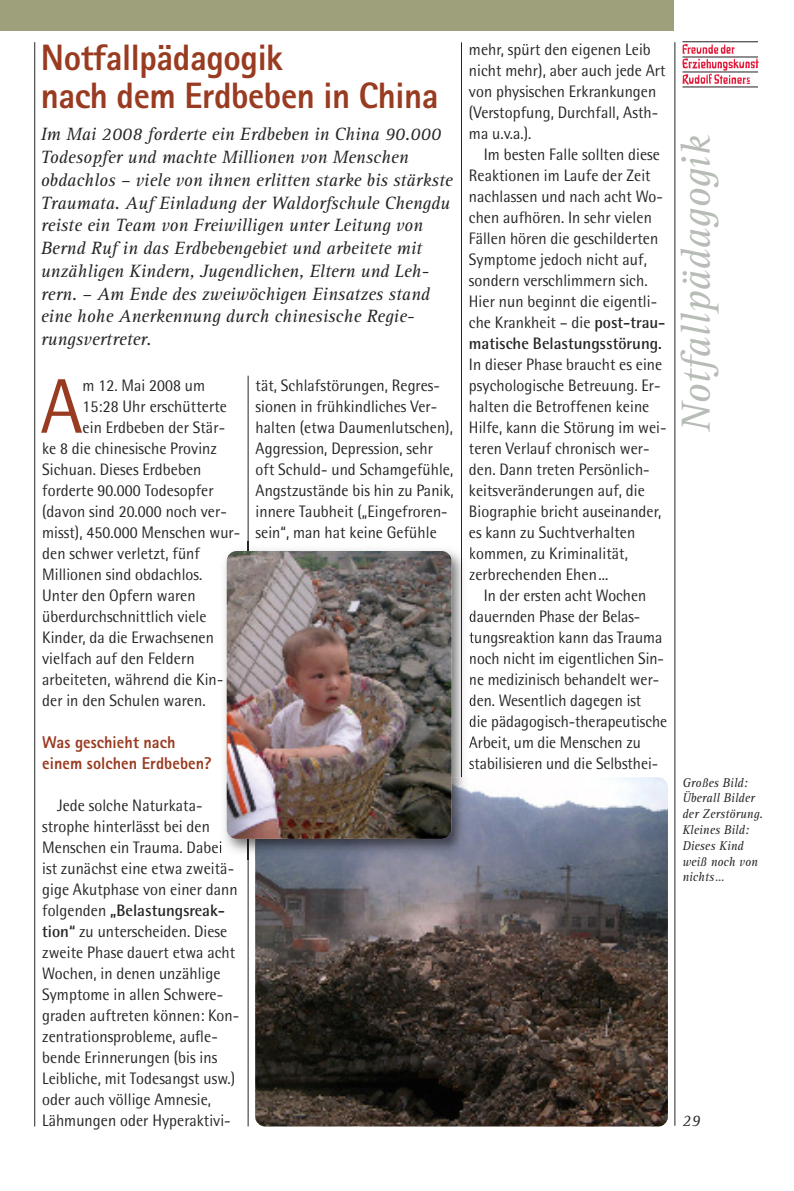
<style>
.page{position:relative;width:794px;height:1191px;background:#fff}
.page>*{position:absolute;margin:0;border:0;box-sizing:border-box;transform-origin:0 0}
.t1{font:77.52px "Agfa Rotis Semisans";color:#993b21;scale:.95 1}
.t2{font:italic 42px "Agfa Rotis Serif";color:#b7bdb6}
.t3{font:800 36.75px/38.5px "Agfa Rotis Sans Serif";letter-spacing:-.01em;color:#993b21;scale:.95 1}
.t4{font:italic 18.38px/22.8px "Agfa Rotis Serif";color:#272627}
.t5{font:800 17.15px/21px "Agfa Rotis Sans Serif";letter-spacing:.005em;color:#993b21;scale:.95 1}
.t6{font:16.62px/21px "Agfa Rotis Semisans";letter-spacing:.005em;color:#272627;scale:.95 1}
.t7{font:16.62px/21px "Agfa Rotis Semisans";letter-spacing:.005em;color:#272627;scale:.94 1}
.t8{font:italic 16.62px "Agfa Rotis Serif";color:#272627;scale:.95 1}
.t9{font:italic 13.12px/15.8px "Agfa Rotis Serif";letter-spacing:.005em;color:#272627;scale:.95 1}
.s1{font-weight:700}
</style>
<div class="page">
<svg style="left:682px;top:44px;width:77px;height:40px"></svg>
<hr style="left:682px;top:42px;width:76px;height:1px;background:#231f20">
<hr style="left:682px;top:57px;width:76px;height:1px;background:#231f20">
<hr style="left:682px;top:72px;width:76px;height:1px;background:#231f20">
<hr style="left:682px;top:87px;width:76px;height:1px;background:#231f20">
<hr style="left:34px;top:42px;width:1px;height:1084px;background:#272627">
<hr style="left:248px;top:376px;width:1px;height:750px;background:#272627">
<hr style="left:461px;top:42px;width:1px;height:1084px;background:#272627">
<hr style="left:674px;top:42px;width:1px;height:1083px;background:#272627">
<div style="left:0;top:0;width:674px;height:31px;background:#9da07a"></div>
<img style="left:255px;top:777px;width:413px;height:349px;border-radius:10px">
<img style="left:462px;top:566px;width:1px;height:211px">
<img style="left:217px;top:541px;width:244px;height:319px">
<svg style="left:470px;top:547px;width:2px;height:12px"></svg>
<svg style="left:469px;top:571px;width:3px;height:9px"></svg>
<svg style="left:469px;top:613px;width:3px;height:9px"></svg>
<svg style="left:469px;top:632px;width:3px;height:11px"></svg>
<svg style="left:470px;top:655px;width:2px;height:9px"></svg>
<svg style="left:470px;top:676px;width:2px;height:9px"></svg>
<svg style="left:469px;top:697px;width:3px;height:9px"></svg>
<svg style="left:469px;top:718px;width:3px;height:9px"></svg>
<svg style="left:469px;top:739px;width:3px;height:9px"></svg>
<svg style="left:469px;top:760px;width:3px;height:9px"></svg>
<img style="left:248px;top:541px;width:1px;height:319px">
<img style="left:255px;top:777px;width:217px;height:83px">
<img style="left:227px;top:551px;width:224px;height:288px;border-radius:10px">
<h3 class="t3" style="left:41px;top:42px;width:420px">Notfallpädagogik<br>nach dem Erdbeben in China</h3>
<p class="t4" style="left:41px;top:125px;width:413px">Im Mai 2008 forderte ein Erdbeben in China 90.000<br>Todesopfer und machte Millionen von Menschen obdachlos – viele von ihnen erlitten starke bis stärkste Traumata. Auf Einladung der Waldorfschule Chengdu reiste ein Team von Freiwilligen unter Leitung von Bernd Ruf in das Erdbebengebiet und arbeitete mit unzähligen Kindern, Jugendlichen, Eltern und Leh&shy;rern. – Am Ende des zweiwöchigen Einsatzes stand eine hohe Anerkennung durch chinesische Regie&shy;rungsvertreter.</p>
<h1 class="t1" style="left:40px;top:379px;width:46px">A</h1>
<p class="t6" style="left:83px;top:376px;width:130px">m 12. Mai 2008 um</p>
<p class="t6" style="left:83px;top:397px;width:153px">15:28 Uhr erschütterte</p>
<p class="t6" style="left:83px;top:418px;width:151px">ein Erdbeben der Stär-</p>
<p class="t6" style="left:42px;top:439px;width:185px">ke 8 die chinesische Provinz</p>
<p class="t6" style="left:42px;top:460px;width:169px">Sichuan. Dieses Erdbeben</p>
<p class="t6" style="left:42px;top:481px;width:182px">forderte 90.000 Todesopfer</p>
<p class="t6" style="left:42px;top:502px;width:196px">(davon sind 20.000 noch ver-</p>
<p class="t6" style="left:42px;top:523px;width:210px">misst), 450.000 Menschen wur-</p>
<p class="t6" style="left:42px;top:544px;width:168px">den schwer verletzt, fünf</p>
<p class="t6" style="left:42px;top:565px;width:170px">Millionen sind obdachlos.</p>
<p class="t6" style="left:42px;top:586px;width:163px">Unter den Opfern waren</p>
<p class="t6" style="left:42px;top:607px;width:174px">überdurchschnittlich viele</p>
<p class="t6" style="left:42px;top:628px;width:182px">Kinder, da die Erwachsenen</p>
<p class="t6" style="left:42px;top:649px;width:162px">vielfach auf den Feldern</p>
<p class="t6" style="left:42px;top:670px;width:192px">arbeiteten, während die Kin-</p>
<p class="t6" style="left:42px;top:691px;width:173px">der in den Schulen waren.</p>
<p class="t5" style="left:42px;top:733px;width:180px">Was geschieht nach einem solchen Erdbeben?</p>
<p class="t6" style="left:42px;top:796px;width:209px;text-indent:15px">Jede solche Naturkata&shy;strophe hinterlässt bei den<br>Menschen ein Trauma. Dabei ist zunächst eine etwa zweitä&shy;gige Akutphase von einer dann folgenden <span class="s1">„Belastungsreak&shy;tion“</span> zu unterscheiden. Diese zweite Phase dauert etwa acht<br>Wochen, in denen unzählige<br>Symptome in allen Schwere&shy;graden auftreten können: Kon&shy;zentrationsprobleme, aufle&shy;bende Erinnerungen (bis ins<br>Leibliche, mit Todesangst usw.) oder auch völlige Amnesie,<br>Lähmungen oder Hyperaktivi-</p>
<p class="t6" style="left:255px;top:376px;width:210px">tät, Schlafstörungen, Regres&shy;sionen in frühkindliches Ver&shy;halten (etwa Daumenlutschen),<br>Aggression, Depression, sehr oft Schuld- und Schamgefühle,<br>Angstzustände bis hin zu Panik, innere Taubheit („Eingefroren&shy;sein“, man hat keine Gefühle</p>
<p class="t6" style="left:469px;top:40px;width:209px">mehr, spürt den eigenen Leib nicht mehr), aber auch jede Art von physischen Erkrankungen (Verstopfung, Durchfall, Asth&shy;ma u.v.a.).</p>
<p class="t6" style="left:469px;top:145px;width:208px;text-indent:15px">Im besten Falle sollten diese<br>Reaktionen im Laufe der Zeit nachlassen und nach acht Wo&shy;chen aufhören. In sehr vielen<br>Fällen hören die geschilderten<br>Symptome jedoch nicht auf, sondern verschlimmern sich.<br>Hier nun beginnt die eigentli&shy;che Krankheit – die <span class="s1">post-trau&shy;matische Belastungsstörung.</span></p>
<p class="t6" style="left:469px;top:355px;width:210px">In dieser Phase braucht es eine psychologische Betreuung. Er&shy;halten die Betroffenen keine<br>Hilfe, kann die Störung im wei&shy;teren Verlauf chronisch wer&shy;den. Dann treten Persönlich&shy;keitsveränderungen auf, die<br>Biographie bricht auseinander, es kann zu Suchtverhalten kommen, zu Kriminalität, zerbrechenden Ehen...</p>
<p class="t7" style="left:469px;top:586px;width:212px;text-indent:15px">In der ersten acht Wochen dauernden Phase der Belas&shy;tungsreaktion kann das Trauma noch nicht im eigentlichen Sin&shy;ne medizinisch behandelt wer&shy;den. Wesentlich dagegen ist<br>die pädagogisch-therapeutische<br>Arbeit, um die Menschen zu stabilisieren und die Selbsthei-</p>
<h2 class="t2" style="left:682px;top:432px;width:298px;rotate:-90deg">Notfallpädagogik</h2>
<p class="t9" style="left:682px;top:776px;width:86px">Großes Bild:<br>Überall Bilder der Zerstörung.<br>Kleines Bild:<br>Dieses Kind weiß noch von nichts…</p>
<p class="t8" style="left:682px;top:1114px;width:20px">29</p>
</div>
